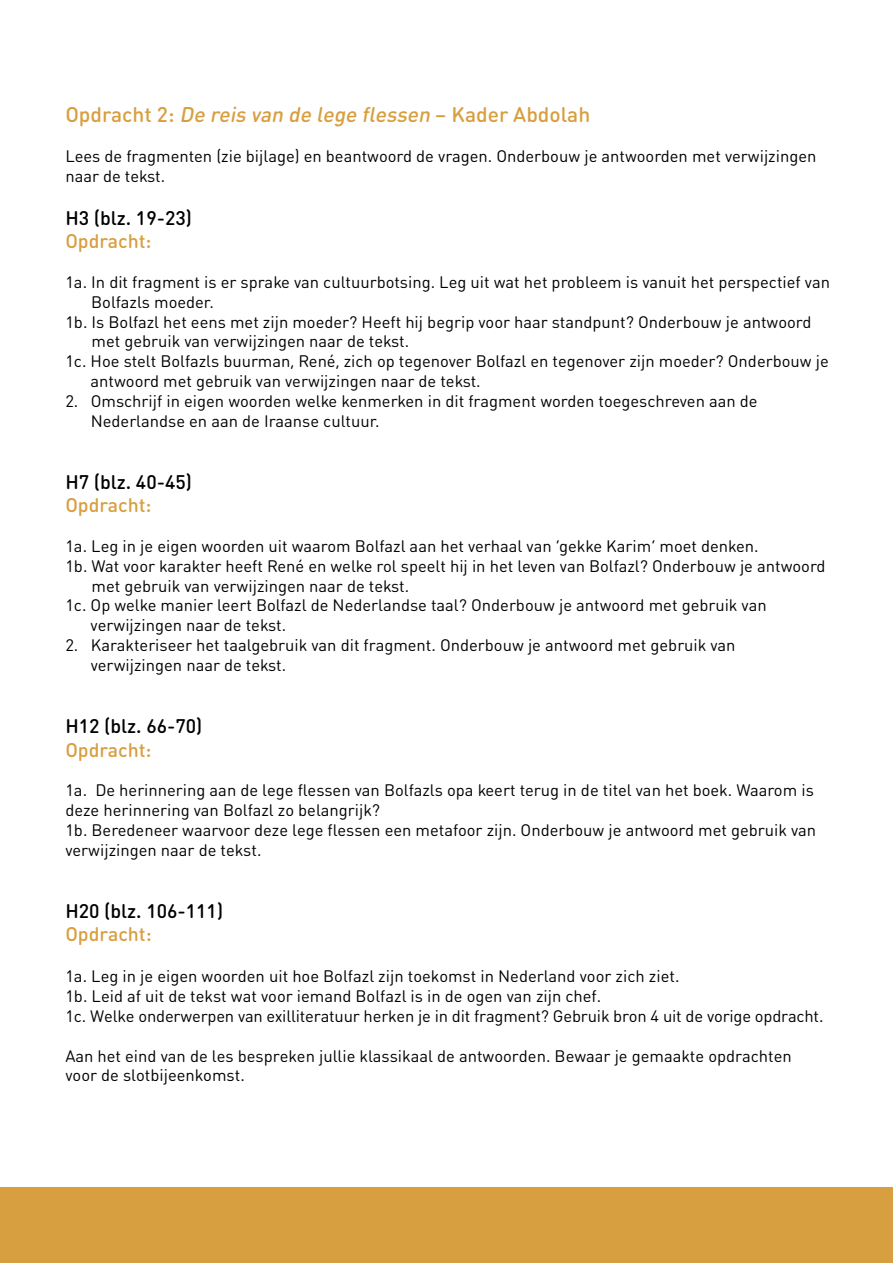
<style>
.page{position:relative;width:893px;height:1263px;background:#fff}
.page>*{position:absolute;margin:0;border:0;box-sizing:border-box;transform-origin:0 0}
.t1{font:500 21px "DIN Round Pro";color:#d89f40}
.t2{font:500 19.5px/23.4px "DIN Round Pro";color:#000}
.t3{font:16.5px/19.8px "DIN Round Pro";color:#000}
.s1{font-style:italic}
.s2{color:#d89f40}
</style>
<div class="page">
<div style="left:0;top:1187px;width:893px;height:76px;background:#d89f40"></div>
<h2 class="t1" style="left:65px;top:99px;width:526px">Opdracht 2: <span class="s1">De reis van de lege flessen</span> – Kader Abdolah</h2>
<p class="t3" style="left:65px;top:145px;width:753px">Lees de fragmenten (zie bijlage) en beantwoord de vragen. Onderbouw je antwoorden met verwijzingen naar de tekst.</p>
<h2 class="t2" style="left:65px;top:205px;width:128px">H3 (blz. 19-23)<br><span class="s2">Opdracht:</span></h2>
<p class="t3" style="left:65px;top:271px;width:766px">1a. In dit fragment is er sprake van cultuurbotsing. Leg uit wat het probleem is vanuit het perspectief van</p>
<p class="t3" style="left:91px;top:291px;width:124px">Bolfazls moeder.</p>
<p class="t3" style="left:65px;top:311px;width:748px">1b. Is Bolfazl het eens met zijn moeder? Heeft hij begrip voor haar standpunt? Onderbouw je antwoord</p>
<p class="t3" style="left:92px;top:331px;width:319px">met gebruik van verwijzingen naar de tekst.</p>
<p class="t3" style="left:65px;top:350px;width:765px">1c. Hoe stelt Bolfazls buurman, René, zich op tegenover Bolfazl en tegenover zijn moeder? Onderbouw je</p>
<p class="t3" style="left:91px;top:370px;width:392px">antwoord met gebruik van verwijzingen naar de tekst.</p>
<p class="t3" style="left:91px;top:390px;width:668px;text-indent:-25px">2. Omschrijf in eigen woorden welke kenmerken in dit fragment worden toegeschreven aan de<br>Nederlandse en aan de Iraanse cultuur.</p>
<h2 class="t2" style="left:65px;top:469px;width:128px">H7 (blz. 40-45)<br><span class="s2">Opdracht:</span></h2>
<p class="t3" style="left:65px;top:535px;width:695px">1a. Leg in je eigen woorden uit waarom Bolfazl aan het verhaal van ‘gekke Karim’ moet denken.</p>
<p class="t3" style="left:65px;top:555px;width:762px">1b. Wat voor karakter heeft René en welke rol speelt hij in het leven van Bolfazl? Onderbouw je antwoord</p>
<p class="t3" style="left:92px;top:575px;width:319px">met gebruik van verwijzingen naar de tekst.</p>
<p class="t3" style="left:65px;top:595px;width:703px">1c. Op welke manier leert Bolfazl de Nederlandse taal? Onderbouw je antwoord met gebruik van</p>
<p class="t3" style="left:91px;top:614px;width:197px">verwijzingen naar de tekst.</p>
<p class="t3" style="left:91px;top:634px;width:646px;text-indent:-25px">2. Karakteriseer het taalgebruik van dit fragment. Onderbouw je antwoord met gebruik van verwijzingen naar de tekst.</p>
<h2 class="t2" style="left:65px;top:713px;width:139px">H12 (blz. 66-70)<br><span class="s2">Opdracht:</span></h2>
<p class="t3" style="left:65px;top:779px;width:752px">1a. De herinnering aan de lege flessen van Bolfazls opa keert terug in de titel van het boek. Waarom is deze herinnering van Bolfazl zo belangrijk?<br>1b. Beredeneer waarvoor deze lege flessen een metafoor zijn. Onderbouw je antwoord met gebruik van verwijzingen naar de tekst.</p>
<h2 class="t2" style="left:65px;top:898px;width:159px">H20 (blz. 106-111)<br><span class="s2">Opdracht:</span></h2>
<p class="t3" style="left:65px;top:965px;width:760px">1a. Leg in je eigen woorden uit hoe Bolfazl zijn toekomst in Nederland voor zich ziet.<br>1b. Leid af uit de tekst wat voor iemand Bolfazl is in de ogen van zijn chef.<br>1c. Welke onderwerpen van exilliteratuur herken je in dit fragment? Gebruik bron 4 uit de vorige opdracht.</p>
<p class="t3" style="left:65px;top:1045px;width:728px">Aan het eind van de les bespreken jullie klassikaal de antwoorden. Bewaar je gemaakte opdrachten voor de slotbijeenkomst.</p>
</div>
